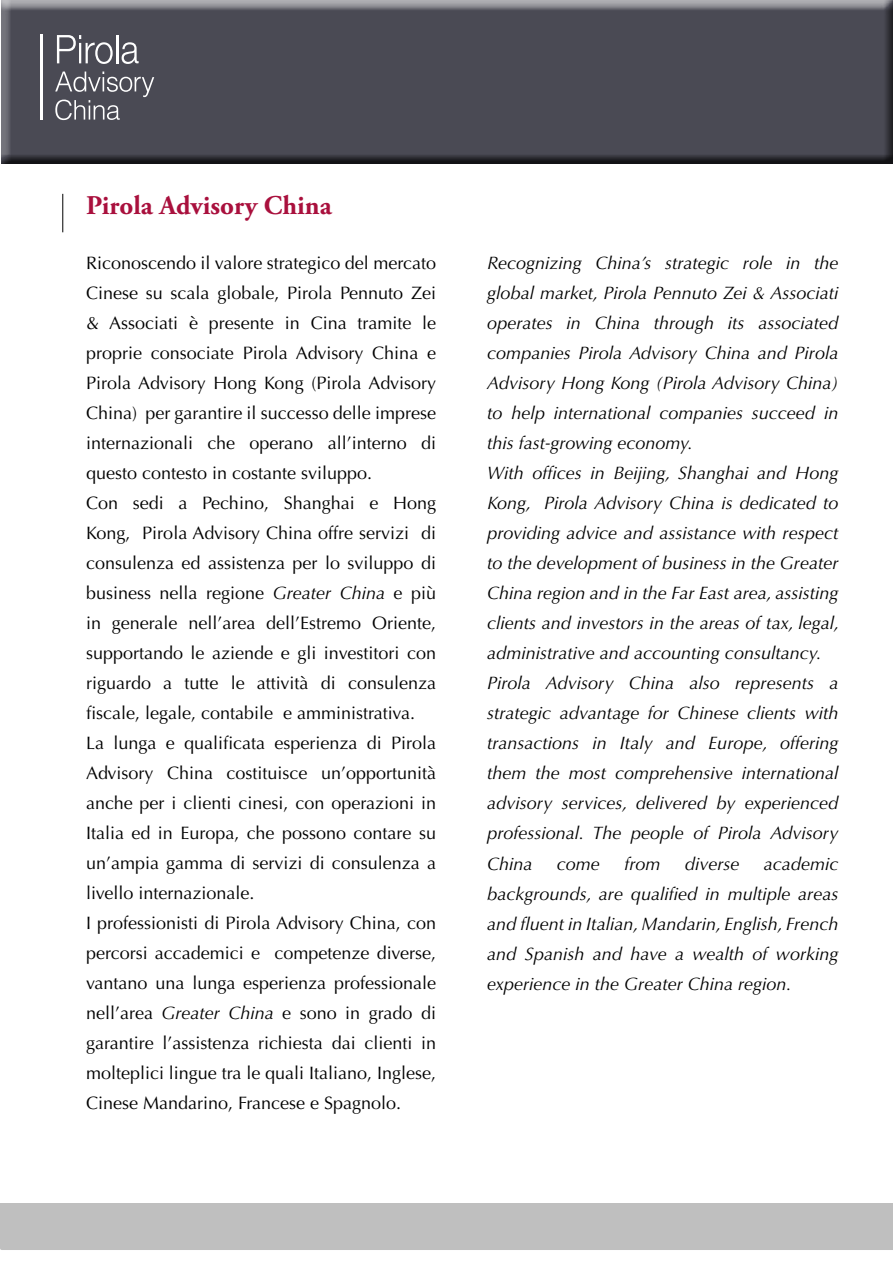
<style>
.page{position:relative;width:893px;height:1263px;background:#fff}
.page>*{position:absolute;margin:0;border:0;box-sizing:border-box;transform-origin:0 0}
.t1{font:700 27px "Adobe Garamond Pro";color:#a9103d}
.t2{font:18px/30px "Optima LT Std";color:#000}
.t3{font:italic 18px/30px "Optima LT Std";color:#000}
.s1{font-style:italic}
</style>
<div class="page">
<div style="left:0;top:0;width:893px;height:166px;background:#000;opacity:.75"></div>
<div style="left:0;top:1203px;width:893px;height:47px;background:#bfbfbf"></div>
<hr style="left:62px;top:194px;width:1px;height:38px;background:#000">
<hr style="left:40px;top:35px;width:2px;height:85px;background:#fff">
<svg style="left:57px;top:35px;width:56px;height:29px"></svg>
<hr style="left:116px;top:35px;width:2px;height:28px;background:#fff">
<svg style="left:122px;top:42px;width:17px;height:22px"></svg>
<svg style="left:55px;top:72px;width:99px;height:48px;background:#66666f"></svg>
<h1 class="t1" style="left:86px;top:190px;width:247px">Pirola Advisory China</h1>
<p class="t2" style="left:86px;top:248px;width:352px">Riconoscendo il valore strategico del mercato Cinese su scala globale, Pirola Pennuto Zei &amp; Associati è presente in Cina tramite le proprie consociate Pirola Advisory China e Pirola Advisory Hong Kong (Pirola Advisory China) per garantire il successo delle imprese internazionali che operano all’interno di questo contesto in costante sviluppo.<br>Con sedi a Pechino, Shanghai e Hong Kong, Pirola Advisory China offre servizi di consulenza ed assistenza per lo sviluppo di business nella regione <span class="s1">Greater China</span> e più in generale nell’area dell’Estremo Oriente, supportando le aziende e gli investitori con riguardo a tutte le attività di consulenza fiscale, legale, contabile e amministrativa.<br>La lunga e qualificata esperienza di Pirola Advisory China costituisce un’opportunità anche per i clienti cinesi, con operazioni in Italia ed in Europa, che possono contare su un’ampia gamma di servizi di consulenza a livello internazionale.<br>I professionisti di Pirola Advisory China, con percorsi accademici e competenze diverse, vantano una lunga esperienza professionale nell’area <span class="s1">Greater China</span> e sono in grado di garantire l’assistenza richiesta dai clienti in molteplici lingue tra le quali Italiano, Inglese, Cinese Mandarino, Francese e Spagnolo.</p>
<p class="t3" style="left:487px;top:248px;width:354px">Recognizing China’s strategic role in the global market, Pirola Pennuto Zei &amp; Associati operates in China through its associated companies Pirola Advisory China and Pirola Advisory Hong Kong (Pirola Advisory China) to help international companies succeed in this fast-growing economy.<br>With offices in Beijing, Shanghai and Hong Kong, Pirola Advisory China is dedicated to providing advice and assistance with respect to the development of business in the Greater China region and in the Far East area, assisting clients and investors in the areas of tax, legal, administrative and accounting consultancy.<br>Pirola Advisory China also represents a strategic advantage for Chinese clients with transactions in Italy and Europe, offering them the most comprehensive international advisory services, delivered by experienced professional. The people of Pirola Advisory China</p>
<p class="t3" style="left:487px;top:848px;width:353px;text-align:justify;text-indent:277px">academic backgrounds, are qualified in multiple areas and fluent in Italian, Mandarin, English, French and Spanish and have a wealth of working experience in the Greater China region.</p>
<p class="t3" style="left:557px;top:848px;width:45px">come</p>
<p class="t3" style="left:624px;top:848px;width:38px">from</p>
<p class="t3" style="left:685px;top:848px;width:56px">diverse</p>
</div>
